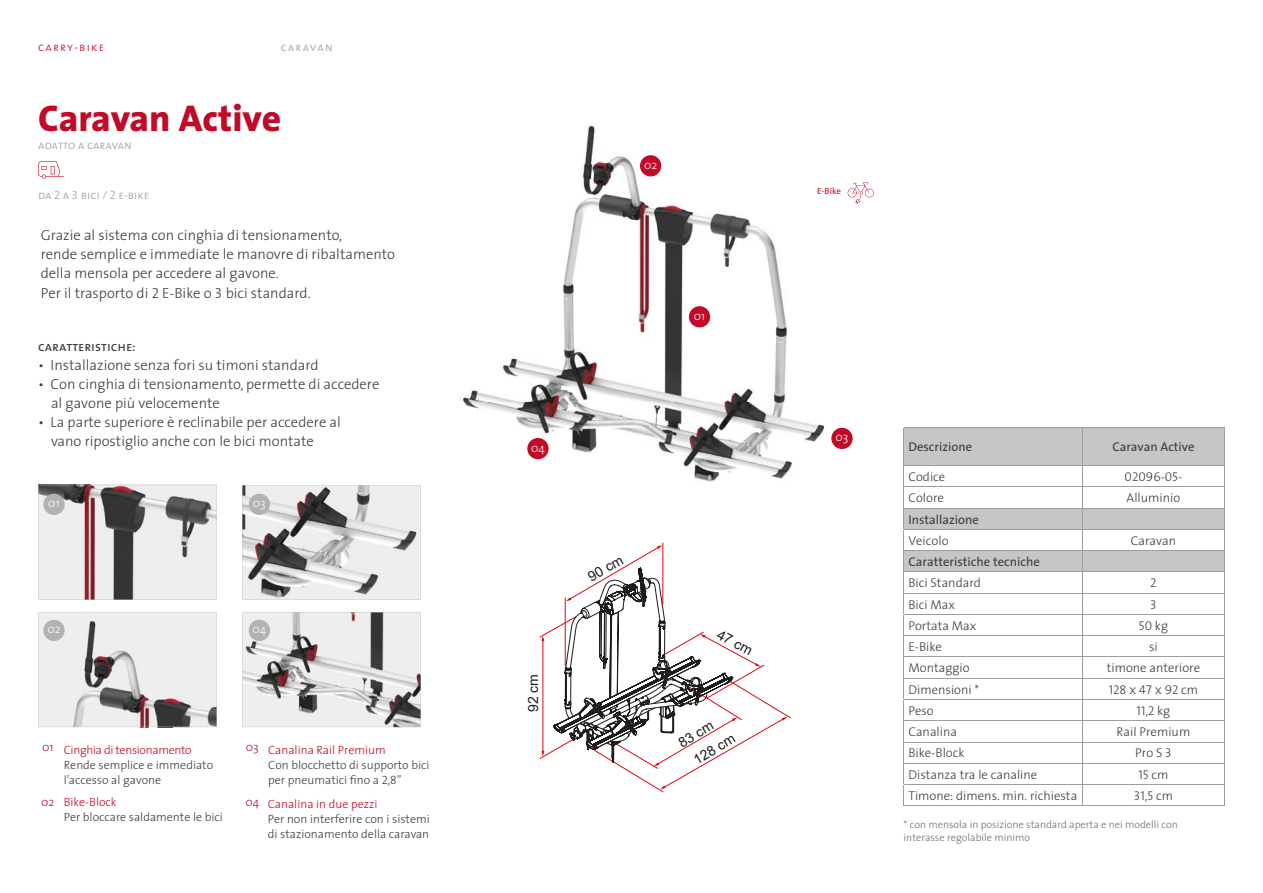
<style>
.page{position:relative;width:1263px;height:893px;background:#fff}
.page>*{position:absolute;margin:0;border:0;box-sizing:border-box;transform-origin:0 0}
.t1{font:800 37.5px "The Sans";color:#c10a27}
.t2{font:300 14.7px/19.2px "The Sans";color:#3c3c3b}
.t3{font:13.95px "Arial";color:#1d1d1b}
.t4{font:13.5px "The Sans Regular Caps";color:#3c3c3b}
.t5{font:300 12.75px "The Sans";color:#3c3c3b}
.t6{font:12.75px "The Sans";color:#3c3c3b}
.t7{font:12.75px "The Sans Light Caps";color:#3c3c3b}
.t8{font:300 12px/14.9px "The Sans";color:#3c3c3b}
.t9{font:300 12px "The Sans";color:#c10a27}
.t10{font:12px "The Sans Light Caps";color:#9d9d9c}
.t11{font:300 12px "The Sans";letter-spacing:-.025em;color:#c10a27}
.t12{font:300 12px "The Sans";color:#fff}
.t13{font:12px "The Sans Light Caps";letter-spacing:.1em;color:#c10a27}
.t14{font:12px "The Sans Light Caps";letter-spacing:.1em;color:#9d9d9c}
.t15{font:300 10.5px/12.8px "The Sans";color:#706f6f}
.t16{font:9px "The Sans";color:#c10a27}
.s1{font-family:"The Sans Light Caps";font-weight:400}
.s2{font-family:"The Sans";font-weight:300}
</style>
<div class="page">
<svg style="left:38px;top:161px;width:26px;height:18px"></svg>
<svg style="left:38px;top:485px;width:179px;height:115px;background:#bfbabb"></svg>
<img style="left:134px;top:727px;width:38px;height:1px">
<svg style="left:38px;top:612px;width:179px;height:115px;background:#d4d3d3"></svg>
<svg style="left:242px;top:612px;width:179px;height:115px;background:#cdcccc"></svg>
<svg style="left:242px;top:485px;width:179px;height:115px;background:#c8c8c8"></svg>
<div style="left:249px;top:620px;width:21px;height:21px;background:#b3b2b2;border-radius:50%"></div>
<div style="left:249px;top:494px;width:21px;height:21px;background:#b3b2b2;border-radius:50%"></div>
<div style="left:43px;top:494px;width:22px;height:21px;background:#b3b2b2;border-radius:50%"></div>
<div style="left:43px;top:620px;width:22px;height:21px;background:#b3b2b2;border-radius:50%"></div>
<img style="left:460px;top:125px;width:391px;height:357px">
<svg style="left:539px;top:542px;width:252px;height:251px"></svg>
<svg style="left:848px;top:182px;width:26px;height:22px"></svg>
<div style="left:689px;top:306px;width:21px;height:21px;background:#c10a27;border-radius:50%"></div>
<div style="left:640px;top:155px;width:21px;height:21px;background:#c10a27;border-radius:50%"></div>
<div style="left:527px;top:438px;width:22px;height:21px;background:#c10a27;border-radius:50%"></div>
<div style="left:831px;top:428px;width:22px;height:21px;background:#c10a27;border-radius:50%"></div>
<svg style="left:904px;top:428px;width:320px;height:144px;fill:#c6c6c6"></svg>
<hr style="left:903px;top:427px;width:179px;height:1px;background:#9d9d9c">
<hr style="left:903px;top:428px;width:1px;height:37px;background:#9d9d9c">
<hr style="left:1082px;top:428px;width:1px;height:37px;background:#9d9d9c">
<hr style="left:1224px;top:428px;width:1px;height:37px;background:#9d9d9c">
<hr style="left:903px;top:465px;width:179px;height:1px;background:#9d9d9c">
<hr style="left:1082px;top:465px;width:143px;height:1px;background:#9d9d9c">
<hr style="left:903px;top:508px;width:179px;height:1px;background:#9d9d9c">
<hr style="left:903px;top:572px;width:179px;height:1px;background:#9d9d9c">
<hr style="left:903px;top:593px;width:179px;height:1px;background:#9d9d9c">
<hr style="left:903px;top:614px;width:179px;height:1px;background:#9d9d9c">
<hr style="left:903px;top:635px;width:179px;height:1px;background:#9d9d9c">
<hr style="left:903px;top:657px;width:179px;height:1px;background:#9d9d9c">
<hr style="left:903px;top:678px;width:179px;height:1px;background:#9d9d9c">
<hr style="left:903px;top:699px;width:179px;height:1px;background:#9d9d9c">
<hr style="left:903px;top:720px;width:179px;height:1px;background:#9d9d9c">
<hr style="left:903px;top:742px;width:179px;height:1px;background:#9d9d9c">
<hr style="left:903px;top:763px;width:179px;height:1px;background:#9d9d9c">
<hr style="left:903px;top:784px;width:179px;height:1px;background:#9d9d9c">
<hr style="left:903px;top:805px;width:179px;height:1px;background:#9d9d9c">
<hr style="left:1082px;top:805px;width:143px;height:1px;background:#9d9d9c">
<hr style="left:903px;top:529px;width:179px;height:1px;background:#9d9d9c">
<svg style="left:1082px;top:466px;width:143px;height:339px"></svg>
<hr style="left:903px;top:487px;width:179px;height:1px;background:#9d9d9c">
<hr style="left:903px;top:550px;width:179px;height:1px;background:#9d9d9c">
<svg style="left:903px;top:466px;width:1px;height:339px"></svg>
<hr style="left:1082px;top:487px;width:143px;height:1px;background:#9d9d9c">
<hr style="left:1082px;top:427px;width:143px;height:1px;background:#9d9d9c">
<p class="t13" style="left:38px;top:40px;width:67px">carry-bike</p>
<p class="t14" style="left:281px;top:40px;width:54px">caravan</p>
<h1 class="t1" style="left:38px;top:86px;width:245px">Caravan Active</h1>
<p class="t10" style="left:38px;top:138px;width:95px">adatto a caravan</p>
<p class="t10" style="left:38px;top:188px;width:113px">da 2 a 3 bici / 2 e-bike</p>
<p class="t2" style="left:41px;top:225px;width:356px">Grazie al sistema con cinghia di tensionamento,<br>rende semplice e immediate le manovre di ribaltamento della mensola per accedere al gavone.<br>Per il trasporto di <span class="s1">2</span> E-Bike o <span class="s1">3</span> bici standard.</p>
<p class="t4" style="left:38px;top:339px;width:99px">caratteristiche:</p>
<p class="t2" style="left:38px;top:355px;width:282px">• Installazione senza fori su timoni standard</p>
<p class="t2" style="left:51px;top:374px;width:330px;text-indent:-13px">• Con cinghia di tensionamento, permette di accedere al gavone più velocemente</p>
<p class="t2" style="left:51px;top:412px;width:291px;text-indent:-13px">• La parte superiore è reclinabile per accedere al vano ripostiglio anche con le bici montate</p>
<p class="t12" style="left:48px;top:493px;width:13px">01</p>
<p class="t12" style="left:253px;top:493px;width:14px">03</p>
<p class="t12" style="left:47px;top:619px;width:15px">02</p>
<p class="t12" style="left:252px;top:619px;width:15px">04</p>
<p class="t9" style="left:42px;top:737px;width:13px">01</p>
<p class="t9" style="left:41px;top:792px;width:15px">02</p>
<p class="t11" style="left:64px;top:740px;width:129px">Cinghia di tensionamento</p>
<p class="t8" style="left:64px;top:757px;width:151px">Rende semplice e immediato l’accesso al gavone</p>
<p class="t9" style="left:64px;top:792px;width:54px">Bike-Block</p>
<p class="t8" style="left:64px;top:809px;width:161px">Per bloccare saldamente le bici</p>
<p class="t9" style="left:246px;top:737px;width:14px">03</p>
<p class="t9" style="left:245px;top:792px;width:15px">04</p>
<p class="t9" style="left:268px;top:740px;width:119px">Canalina Rail Premium</p>
<p class="t8" style="left:268px;top:757px;width:163px">Con blocchetto di supporto bici per pneumatici fino a <span class="s1">2,8</span>”</p>
<p class="t9" style="left:268px;top:794px;width:111px">Canalina in due pezzi</p>
<p class="t8" style="left:268px;top:811px;width:163px">Per non interferire con i sistemi di stazionamento della caravan</p>
<p class="t12" style="left:644px;top:155px;width:15px">02</p>
<p class="t12" style="left:531px;top:438px;width:15px">04</p>
<p class="t3" style="left:524px;top:712px;width:40px;rotate:-90deg">92 cm</p>
<p class="t3" style="left:584px;top:569px;width:40px;rotate:-30deg">90 cm</p>
<p class="t12" style="left:694px;top:306px;width:13px">01</p>
<p class="t3" style="left:723px;top:625px;width:40px;rotate:29deg">47 cm</p>
<p class="t3" style="left:675px;top:735px;width:40px;rotate:-31deg">83 cm</p>
<p class="t3" style="left:690px;top:752px;width:47px;rotate:-31deg">128 cm</p>
<p class="t16" style="left:817px;top:184px;width:25px">E-Bike</p>
<p class="t12" style="left:835px;top:427px;width:14px">03</p>
<p class="t6" style="left:908px;top:436px;width:65px">Descrizione</p>
<p class="t6" style="left:1112px;top:436px;width:84px">Caravan Active</p>
<p class="t5" style="left:908px;top:466px;width:38px">Codice</p>
<p class="t7" style="left:1125px;top:470px;width:59px">02096-05-</p>
<p class="t5" style="left:908px;top:487px;width:37px">Colore</p>
<p class="t5" style="left:1126px;top:487px;width:55px">Alluminio</p>
<p class="t6" style="left:908px;top:509px;width:72px">Installazione</p>
<p class="t5" style="left:908px;top:530px;width:42px">Veicolo</p>
<p class="t5" style="left:1131px;top:530px;width:47px">Caravan</p>
<p class="t6" style="left:908px;top:551px;width:133px">Caratteristiche tecniche</p>
<p class="t5" style="left:908px;top:572px;width:74px">Bici Standard</p>
<p class="t7" style="left:1150px;top:576px;width:8px">2</p>
<p class="t5" style="left:908px;top:594px;width:48px">Bici Max</p>
<p class="t7" style="left:1150px;top:597px;width:8px">3</p>
<p class="t5" style="left:908px;top:615px;width:69px">Portata Max</p>
<p class="t7" style="left:1139px;top:619px;width:31px">50 <span class="s2">kg</span></p>
<p class="t5" style="left:908px;top:636px;width:35px">E-Bike</p>
<p class="t5" style="left:1149px;top:636px;width:10px">si</p>
<p class="t5" style="left:908px;top:657px;width:63px">Montaggio</p>
<p class="t5" style="left:1107px;top:657px;width:95px">timone anteriore</p>
<p class="t5" style="left:908px;top:679px;width:72px">Dimensioni *</p>
<p class="t7" style="left:1109px;top:682px;width:91px">128 x 47 x 92 <span class="s2">cm</span></p>
<p class="t5" style="left:908px;top:700px;width:27px">Peso</p>
<p class="t7" style="left:1136px;top:704px;width:35px">11,2 <span class="s2">kg</span></p>
<p class="t5" style="left:908px;top:721px;width:50px">Canalina</p>
<p class="t5" style="left:1117px;top:721px;width:75px">Rail Premium</p>
<p class="t5" style="left:908px;top:742px;width:58px">Bike-Block</p>
<p class="t5" style="left:1135px;top:742px;width:38px">Pro <span class="s1">S 3</span></p>
<p class="t5" style="left:908px;top:764px;width:130px">Distanza tra le canaline</p>
<p class="t7" style="left:1138px;top:767px;width:32px">15 <span class="s2">cm</span></p>
<p class="t5" style="left:908px;top:785px;width:170px">Timone: dimens. min. richiesta</p>
<p class="t7" style="left:1134px;top:789px;width:41px">31,5 <span class="s2">cm</span></p>
<p class="t15" style="left:903px;top:818px;width:276px">* con mensola in posizione standard aperta e nei modelli con interasse regolabile minimo</p>
</div>
